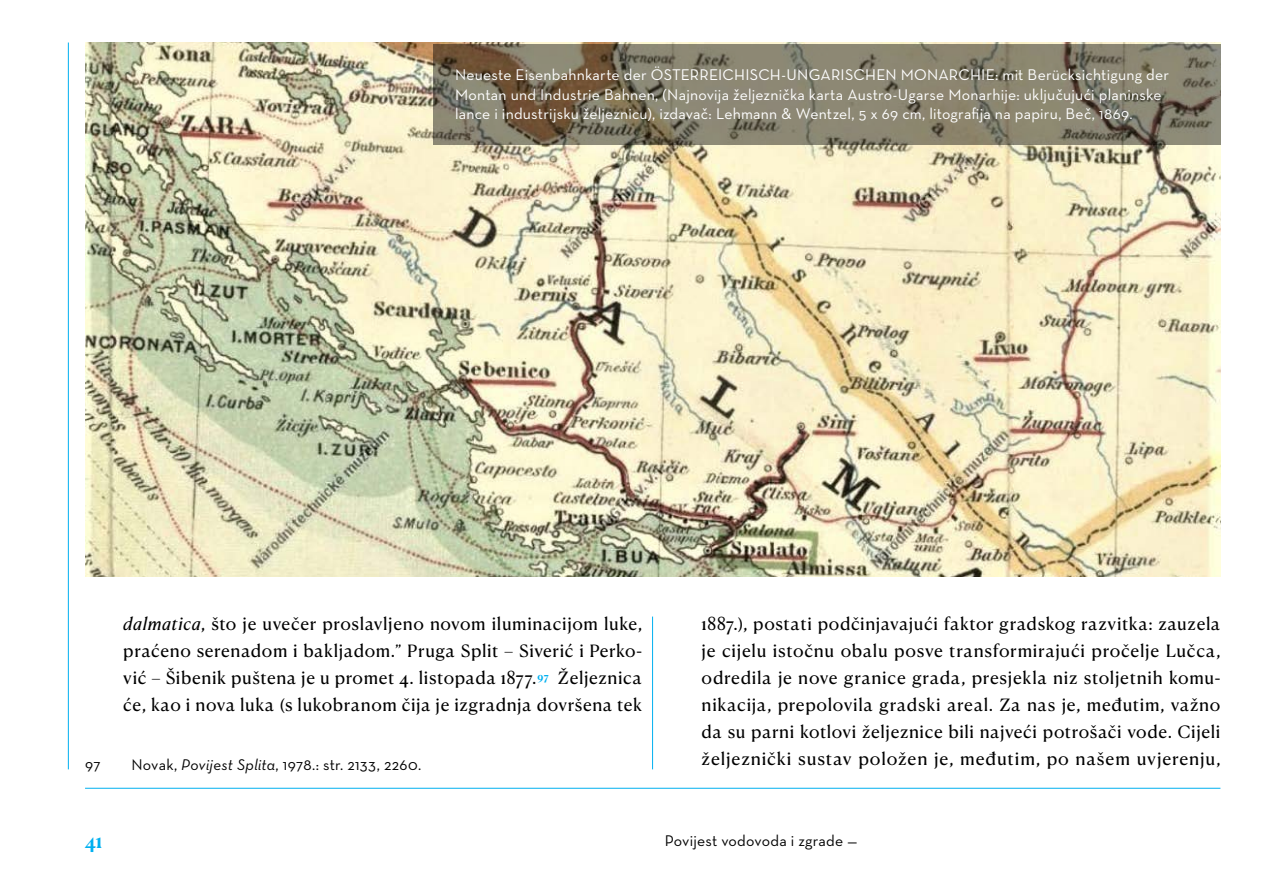
<style>
.page{position:relative;width:1263px;height:893px;background:#fff}
.page>*{position:absolute;margin:0;border:0;box-sizing:border-box;transform-origin:0 0}
.t1{font:500 19.5px "Canela Text";color:#00b0f0}
.t2{font:16.95px/27px "Canela Text";letter-spacing:.04em;color:#000;text-align:justify}
.t3{font:500 15.75px/19.5px "Neutra Text CE";letter-spacing:.015em;color:#fff}
.t4{font:500 15.75px "Neutra Text CE";letter-spacing:.015em;color:#000}
.s1{font-style:italic}
</style>
<div class="page">
<img style="left:85px;top:43px;width:1135px;height:533px">
<svg style="left:434px;top:44px;width:787px;height:100px;background:#7f7865"></svg>
<hr style="left:85px;top:788px;width:1135px;height:1px;background:#00b0f0">
<hr style="left:68px;top:43px;width:1px;height:726px;background:#00b0f0">
<hr style="left:652px;top:617px;width:1px;height:152px;background:#00b0f0">
<p class="t3" style="left:455px;top:65px;width:716px">Neueste Eisenbahnkarte der ÖSTERREICHISCH-UNGARISCHEN MONARCHIE: mit Berücksichtigung der<br>Montan und Industrie Bahnen, (Najnovija željeznička karta Austro-Ugarse Monarhije: uključujući planinske lance i industrijsku željeznicu), izdavač: Lehmann &amp; Wentzel, 5 x 69 cm, litografija na papiru, Beč, 1869.</p>
<p class="t2" style="left:123px;top:608px;width:520px"><span class="s1">dalmatica</span>, što je uvečer proslavljeno novom iluminacijom luke, praćeno serenadom i bakljadom.” Pruga Split – Siverić i Perko&shy;vić – Šibenik puštena je u promet 4. listopada 1877.<sup>97</sup> Željeznica će, kao i nova luka (s lukobranom čija je izgradnja dovršena tek</p>
<p class="t4" style="left:85px;top:755px;width:17px">97</p>
<p class="t4" style="left:131px;top:755px;width:291px">Novak, <span class="s1">Povijest Splita</span>, 1978.: str. 2133, 2260.</p>
<p class="t2" style="left:702px;top:608px;width:520px">1887.), postati podčinjavajući faktor gradskog razvitka: zauzela je cijelu istočnu obalu posve transformirajući pročelje Lučca, odredila je nove granice grada, presjekla niz stoljetnih komu&shy;nikacija, prepolovila gradski areal. Za nas je, međutim, važno da su parni kotlovi željeznice bili najveći potrošači vode. Cijeli željeznički sustav položen je, međutim, po našem uvjerenju,</p>
<p class="t1" style="left:85px;top:823px;width:19px">41</p>
<p class="t4" style="left:665px;top:831px;width:194px">Povijest vodovoda i zgrade —</p>
</div>
